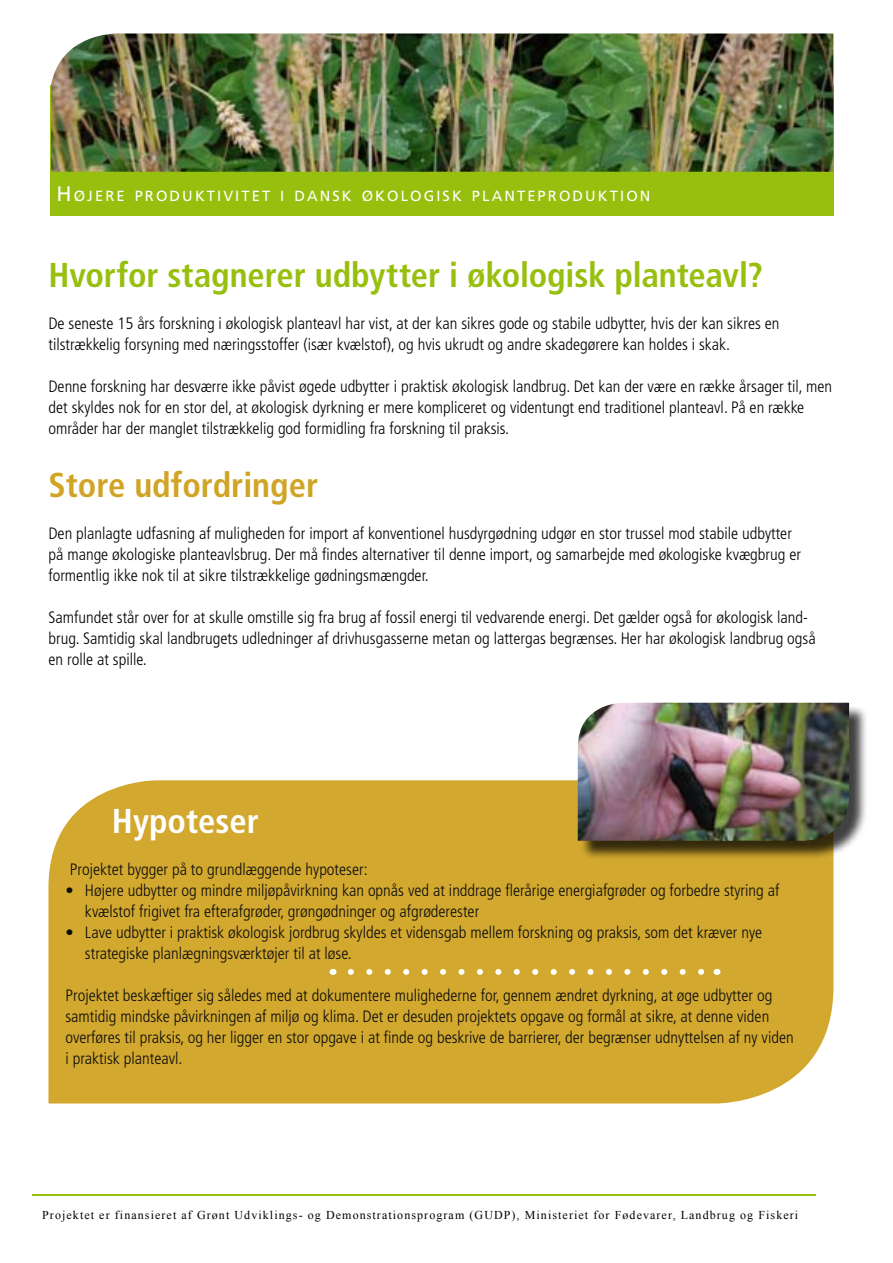
<style>
.page{position:relative;width:893px;height:1263px;background:#fff}
.page>*{position:absolute;margin:0;border:0;box-sizing:border-box;transform-origin:0 0}
.t1{font:700 condensed 34.5px "Frutiger LT Std";letter-spacing:-.005em;color:#97bf0d}
.t2{font:700 condensed 34.5px "Frutiger LT Std";color:#d0a424}
.t3{font:700 condensed 34.5px "Frutiger LT Std";color:#fff}
.t4{font:300 condensed 16.5px/21px "Frutiger LT Std";color:#000}
.t5{font:14.7px "Frutiger LT Std";letter-spacing:.145em;color:#fff}
.t6{font:12px "Times New Roman";letter-spacing:.09em;color:#000}
.s1{font-size:21px}
</style>
<div class="page">
<div style="left:48px;top:780px;width:785px;height:323px;background:#d2a82f"></div>
<div style="left:50px;top:85px;width:783px;height:131px;background:#97bf0d"></div>
<img style="left:51px;top:33px;width:782px;height:139px">
<svg style="left:351px;top:969px;width:356px;height:6px"></svg>
<hr style="left:32px;top:1194px;width:783px;height:2px;background:#97bf0d">
<div style="left:580px;top:705px;width:288px;height:155px;background:#000;opacity:.75"></div>
<img style="left:578px;top:703px;width:271px;height:138px">
<p class="t5" style="left:56px;top:187px;width:595px"><span class="s1">H</span>ØJERE PROD UKTIVITET I DANSK ØKOLOGISK PLANTEPROD UKTION</p>
<h1 class="t1" style="left:48px;top:255px;width:716px">Hvorfor stagnerer udbytter i økologisk planteavl?</h1>
<p class="t4" style="left:48px;top:313px;width:733px">De seneste 15 års forskning i økologisk planteavl har vist, at der kan sikres gode og stabile udbytter, hvis der kan sikres en tilstrækkelig forsyning med næringsstoffer (især kvælstof), og hvis ukrudt og andre skadegørere kan holdes i skak.</p>
<p class="t4" style="left:48px;top:376px;width:785px">Denne forskning har desværre ikke påvist øgede udbytter i praktisk økologisk landbrug. Det kan der være en række årsager til, men det skyldes nok for en stor del, at økologisk dyrkning er mere kompliceret og videntungt end traditionel planteavl. På en række områder har der manglet tilstrækkelig god formidling fra forskning til praksis.</p>
<h1 class="t2" style="left:48px;top:465px;width:271px">Store udfordringer</h1>
<p class="t4" style="left:48px;top:523px;width:754px">Den planlagte udfasning af muligheden for import af konventionel husdyrgødning udgør en stor trussel mod stabile udbytter på mange økologiske planteavlsbrug. Der må findes alternativer til denne import, og samarbejde med økologiske kvægbrug er formentlig ikke nok til at sikre tilstrækkelige gødningsmængder.</p>
<p class="t4" style="left:48px;top:607px;width:769px">Samfundet står over for at skulle omstille sig fra brug af fossil energi til vedvarende energi. Det gælder også for økologisk land&shy;brug. Samtidig skal landbrugets udledninger af drivhusgasserne metan og lattergas begrænses. Her har økologisk landbrug også en rolle at spille.</p>
<h1 class="t3" style="left:112px;top:801px;width:148px">Hypoteser</h1>
<p class="t4" style="left:70px;top:859px;width:299px">Projektet bygger på to grundlæggende hypoteser:</p>
<p class="t4" style="left:85px;top:880px;width:696px;text-indent:-20px">• Højere udbytter og mindre miljøpåvirkning kan opnås ved at inddrage flerårige energiafgrøder og forbedre styring af kvælstof frigivet fra efterafgrøder, grøngødninger og afgrøderester</p>
<p class="t4" style="left:85px;top:922px;width:679px;text-indent:-20px">• Lave udbytter i praktisk økologisk jordbrug skyldes et vidensgab mellem forskning og praksis, som det kræver nye strategiske planlægningsværktøjer til at løse.</p>
<p class="t4" style="left:65px;top:985px;width:730px">Projektet beskæftiger sig således med at dokumentere mulighederne for, gennem ændret dyrkning, at øge udbytter og samtidig mindske påvirkningen af miljø og klima. Det er desuden projektets opgave og formål at sikre, at denne viden overføres til praksis, og her ligger en stor opgave i at finde og beskrive de barrierer, der begrænser udnyttelsen af ny viden i praktisk planteavl.</p>
<p class="t6" style="left:42px;top:1207px;width:758px">Projektet er finansieret af Grønt Udviklings- og Demonstrationsprogram (GUDP), Ministeriet for Fødevarer, Landbrug og Fiskeri</p>
</div>
